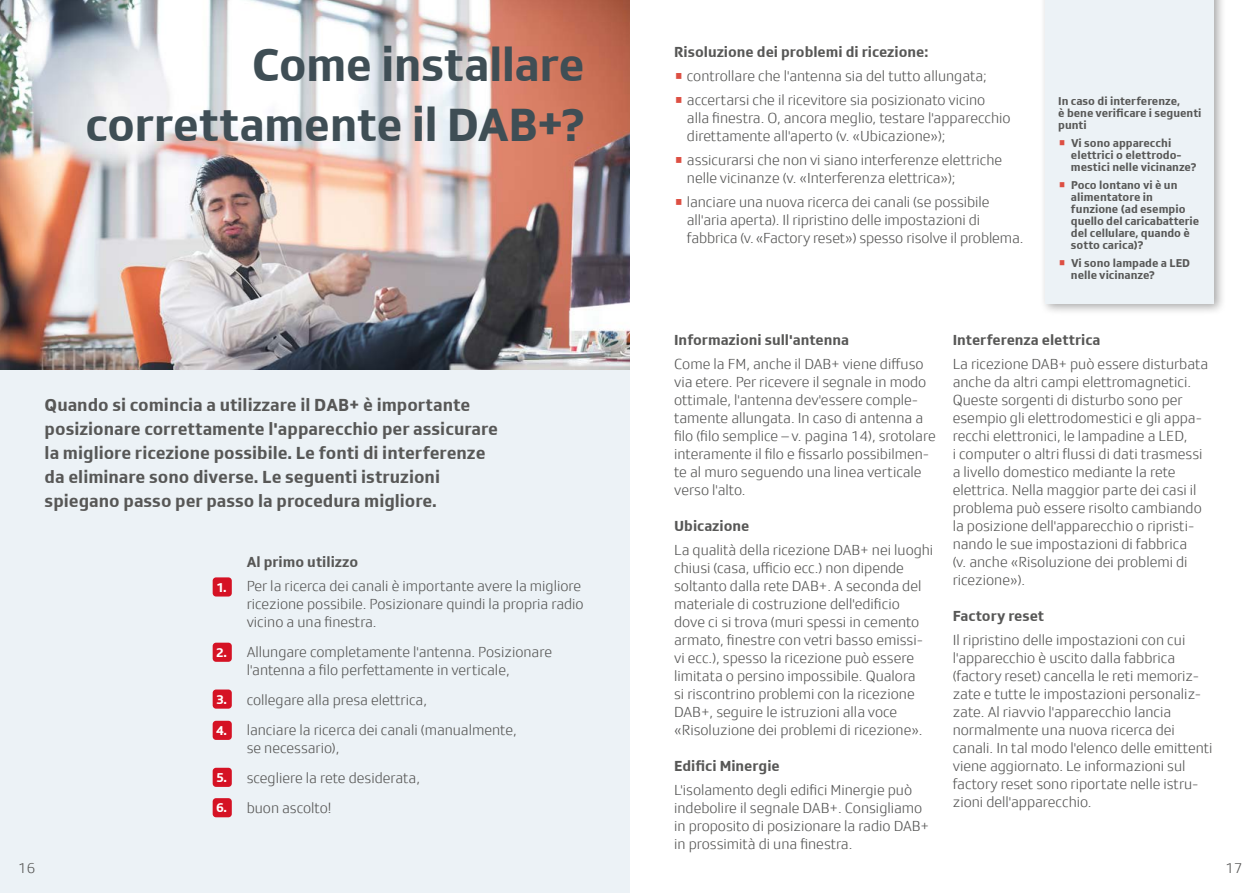
<style>
.page{position:relative;width:1259px;height:893px;background:#fff}
.page>*{position:absolute;margin:0;border:0;box-sizing:border-box;transform-origin:0 0}
.t1{font:700 48px/60px "SRGSSR Type";letter-spacing:-.01em;color:#3f4e55;text-align:right}
.t2{font:700 18px/24px "SRGSSR Type";color:#575756}
.t3{font:300 15px/18px "SRGSSR Type";color:#575756}
.t4{font:700 15px "SRGSSR Type";color:#575756}
.t5{font:700 13.5px "SRGSSR Type";color:#fff}
.t6{font:700 11.7px/12px "SRGSSR Type";color:#575756}
.s1{font-family:"Titillium";font-weight:700;font-size:21px;color:#dd4f43}
.s2{font-family:"Titillium";font-size:18px;color:#dd4f43}
</style>
<div class="page">
<div style="left:0;top:370px;width:629px;height:523px;background:#ecf2f6"></div>
<img style="left:0;top:0;width:629px;height:370px">
<div style="left:213px;top:577px;width:19px;height:19px;background:#d51224;border-radius:3px"></div>
<div style="left:213px;top:643px;width:19px;height:19px;background:#d51224;border-radius:3px"></div>
<div style="left:213px;top:689px;width:19px;height:20px;background:#d51224;border-radius:3px"></div>
<div style="left:213px;top:721px;width:19px;height:19px;background:#d51224;border-radius:3px"></div>
<div style="left:213px;top:768px;width:19px;height:19px;background:#d51224;border-radius:3px"></div>
<div style="left:213px;top:798px;width:19px;height:19px;background:#d51224;border-radius:3px"></div>
<div style="left:1039px;top:0;width:187px;height:316px;background:#000;opacity:.34"></div>
<div style="left:1045px;top:0;width:169px;height:304px;background:#ecf2f6"></div>
<h1 class="t1" style="left:85px;top:33px;width:501px">Come installare correttamente il DAB+?</h1>
<p class="t2" style="left:45px;top:392px;width:455px">Quando si comincia a utilizzare il DAB+ è importante posizionare correttamente l'apparecchio per assicurare la migliore ricezione possibile. Le fonti di interferenze da eliminare sono diverse. Le seguenti istruzioni spiegano passo per passo la procedura migliore.</p>
<p class="t5" style="left:216px;top:579px;width:12px">1.</p>
<p class="t5" style="left:216px;top:644px;width:12px">2.</p>
<p class="t5" style="left:216px;top:691px;width:12px">3.</p>
<p class="t5" style="left:216px;top:722px;width:12px">4.</p>
<p class="t5" style="left:216px;top:769px;width:12px">5.</p>
<p class="t5" style="left:216px;top:800px;width:12px">6.</p>
<p class="t4" style="left:247px;top:553px;width:113px">Al primo utilizzo</p>
<p class="t3" style="left:247px;top:577px;width:338px">Per la ricerca dei canali è importante avere la migliore ricezione possibile. Posizionare quindi la propria radio vicino a una finestra.</p>
<p class="t3" style="left:247px;top:643px;width:307px">Allungare completamente l'antenna. Posizionare l'antenna a filo perfettamente in verticale,</p>
<p class="t3" style="left:247px;top:685px;width:272px;line-height:30px">collegare alla presa elettrica,<br>lanciare la ricerca dei canali (manualmente,</p>
<p class="t3" style="left:247px;top:733px;width:175px;line-height:30px">se necessario),<br>scegliere la rete desiderata, buon ascolto!</p>
<p class="t4" style="left:674px;top:43px;width:255px">Risoluzione dei problemi di ricezione:</p>
<p class="t3" style="left:674px;top:67px;width:314px"><span class="s1">•</span> controllare che l'antenna sia del tutto allungata;</p>
<p class="t3" style="left:687px;top:91px;width:325px;text-indent:-13px"><span class="s1">•</span> accertarsi che il ricevitore sia posizionato vicino alla finestra. O, ancora meglio, testare l'apparecchio direttamente all'aperto (v. «Ubicazione»);</p>
<p class="t3" style="left:687px;top:151px;width:317px;text-indent:-13px"><span class="s1">•</span> assicurarsi che non vi siano interferenze elettriche nelle vicinanze (v. «Interferenza elettrica»);</p>
<p class="t3" style="left:687px;top:193px;width:338px;text-indent:-13px"><span class="s1">•</span> lanciare una nuova ricerca dei canali (se possibile all'aria aperta). Il ripristino delle impostazioni di fabbrica (v.«Factory reset») spesso risolve il problema.</p>
<p class="t6" style="left:1058px;top:94px;width:145px">In caso di interferenze,<br>è bene verificare i seguenti punti</p>
<p class="t6" style="left:1071px;top:136px;width:127px;text-indent:-13px"><span class="s2">•</span> Vi sono apparecchi elettrici o elettrodo&shy;mestici nelle vicinanze?</p>
<p class="t6" style="left:1071px;top:178px;width:130px;text-indent:-13px"><span class="s2">•</span> Poco lontano vi è un alimentatore in funzione (ad esempio quello del caricabatterie del cellulare, quando è sotto carica)?</p>
<p class="t6" style="left:1071px;top:256px;width:121px;text-indent:-13px"><span class="s2">•</span> Vi sono lampade a LED nelle vicinanze?</p>
<p class="t4" style="left:674px;top:331px;width:176px">Informazioni sull'antenna</p>
<p class="t3" style="left:674px;top:355px;width:263px">Come la FM, anche il DAB+ viene diffuso via etere. Per ricevere il segnale in modo ottimale, l'antenna dev'essere comple&shy;tamente allungata. In caso di antenna a filo (filo semplice – v. pagina 14), srotolare interamente il filo e fissarlo possibilmen&shy;te al muro seguendo una linea verticale verso l'alto.</p>
<p class="t4" style="left:674px;top:517px;width:77px">Ubicazione</p>
<p class="t3" style="left:674px;top:541px;width:261px">La qualità della ricezione DAB+ nei luoghi chiusi (casa, ufficio ecc.) non dipende soltanto dalla rete DAB+. A seconda del materiale di costruzione dell'edificio dove ci si trova (muri spessi in cemento armato, finestre con vetri basso emissi&shy;vi ecc.), spesso la ricezione può essere limitata o persino impossibile. Qualora<br>si riscontrino problemi con la ricezione DAB+, seguire le istruzioni alla voce «Risoluzione dei problemi di ricezione».</p>
<p class="t4" style="left:674px;top:757px;width:107px">Edifici Minergie</p>
<p class="t3" style="left:674px;top:781px;width:256px">L'isolamento degli edifici Minergie può indebolire il segnale DAB+. Consigliamo in proposito di posizionare la radio DAB+ in prossimità di una finestra.</p>
<p class="t4" style="left:952px;top:331px;width:149px">Interferenza elettrica</p>
<p class="t3" style="left:952px;top:355px;width:257px">La ricezione DAB+ può essere disturbata anche da altri campi elettromagnetici.<br>Queste sorgenti di disturbo sono per esempio gli elettrodomestici e gli appa&shy;recchi elettronici, le lampadine a LED,<br>i computer o altri flussi di dati trasmessi a livello domestico mediante la rete elettrica. Nella maggior parte dei casi il problema può essere risolto cambiando la posizione dell'apparecchio o ripristi&shy;nando le sue impostazioni di fabbrica<br>(v. anche «Risoluzione dei problemi di ricezione»).</p>
<p class="t4" style="left:952px;top:607px;width:93px">Factory reset</p>
<p class="t3" style="left:952px;top:631px;width:261px">Il ripristino delle impostazioni con cui l'apparecchio è uscito dalla fabbrica (factory reset) cancella le reti memoriz&shy;zate e tutte le impostazioni personaliz&shy;zate. Al riavvio l'apparecchio lancia normalmente una nuova ricerca dei canali. In tal modo l'elenco delle emittenti viene aggiornato. Le informazioni sul factory reset sono riportate nelle istru&shy;zioni dell'apparecchio.</p>
<p class="t3" style="left:18px;top:859px;width:19px">16</p>
<p class="t3" style="left:1225px;top:859px;width:19px">17</p>
</div>
